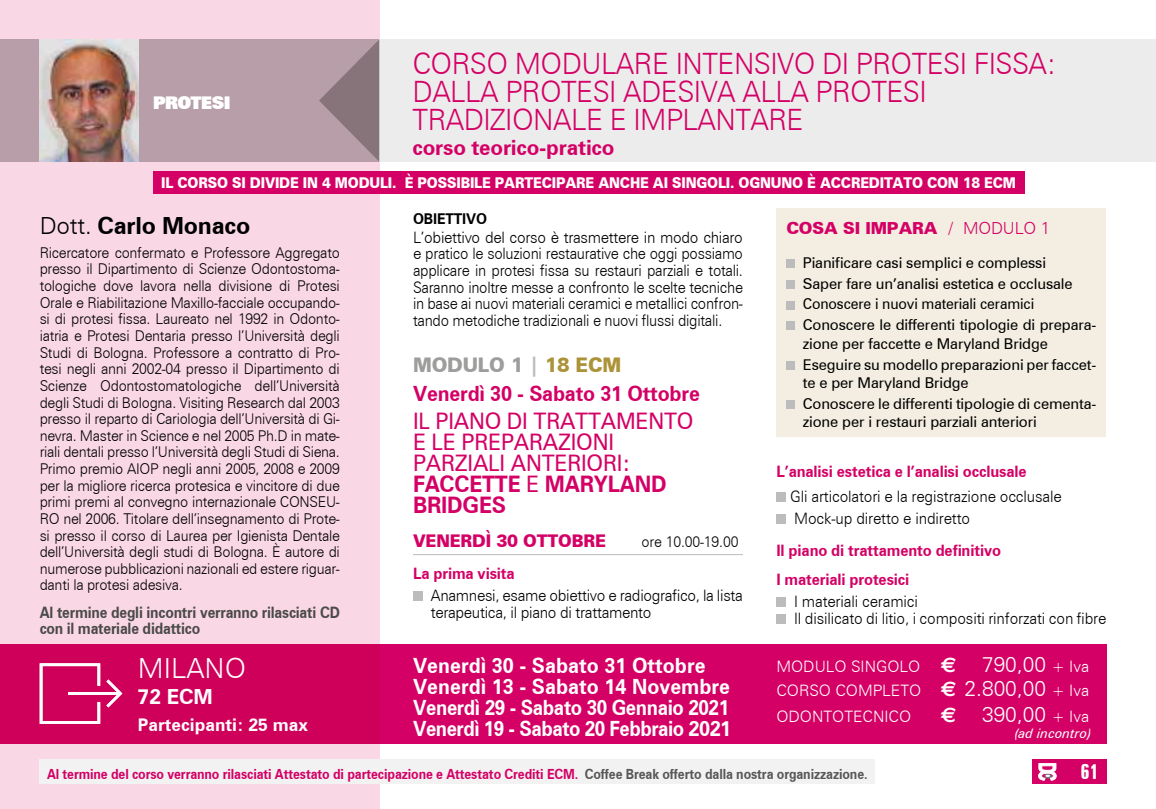
<style>
.page{position:relative;width:1156px;height:809px;background:#fff}
.page>*{position:absolute;margin:0;border:0;box-sizing:border-box;transform-origin:0 0}
.t1{font:300 29.4px/28px "Zurich BT";letter-spacing:-.02em;color:#d40065;scale:.96 1}
.t2{font:300 27.65px "Zurich BT";color:#fff}
.t3{font:700 23.62px "Zurich BT";letter-spacing:-.01em;color:#000}
.t4{font:22.75px/21px "Zurich BT";letter-spacing:-.01em;color:#d40065;scale:.95 1}
.t5{font:700 21px/21px "Zurich BT";letter-spacing:-.02em;color:#fff;scale:.95 1}
.t6{font:700 21px "Zurich BT";letter-spacing:-.01em;color:#d40065;scale:.95 1}
.t7{font:700 21px "Zurich BT";letter-spacing:-.01em;color:#d40065}
.t8{font:300 21px "Zurich BT";color:#fff}
.t9{font:700 extra-condensed 21px "Zurich BT";color:#fff}
.t10{font:700 20.82px "Zurich BT";color:#fff}
.t11{font:900 20.12px "Zurich BT";letter-spacing:-.01em;color:#9d9d9c;scale:.95 1}
.t12{font:700 17.5px "Zurich BT";color:#fff}
.t13{font:900 17.5px "Zurich BT";letter-spacing:-.01em;color:#d40065;scale:.95 1}
.t14{font:900 17.5px "Zurich BT";letter-spacing:-.05em;color:#fff}
.t15{font:900 16.62px "Zurich BT";letter-spacing:-.01em;color:#d40065}
.t16{font:300 15.75px/16.6px "Zurich BT";letter-spacing:-.01em;color:#000;scale:.95 1}
.t17{font:700 15.75px/28.5px "Zurich BT";letter-spacing:-.01em;color:#d40065;scale:.95 1}
.t18{font:700 15.75px/15.8px "Zurich BT";letter-spacing:-.015em;color:#4a4a49;scale:.9 1}
.t19{font:300 15.75px/24.5px "Zurich BT";color:#fff}
.t20{font:300 14.88px/16.6px "Zurich BT";letter-spacing:-.02em;color:#000;text-align:justify;scale:.95 1}
.t21{font:14.88px/20.8px "Zurich BT";letter-spacing:-.01em;color:#000}
.t22{font:900 14.88px "Zurich BT";letter-spacing:-.015em;color:#fff;scale:.9 1}
.t23{font:700 14.88px "Zurich BT";letter-spacing:-.01em;color:#000;scale:.95 1}
.t24{font:700 14px "Zurich BT";letter-spacing:-.01em;color:#d40065;scale:.9 1}
.t25{font:italic 13.12px "Zurich BT";color:#fff}
.s1{font-weight:300}
.s2{color:#bcbcbc}
.s3{color:#ac9238}
.s4{font-weight:700}
.s5{font-family:"Euro Sans";font-weight:700;font-size:21px}
.s6{font-size:21px}
.s7{font-family:"Euro Sans";font-weight:700}
.s8{font-size:15.75px}
.s9{color:#575756}
</style>
<div class="page">
<div style="left:0;top:0;width:379px;height:809px;background:#fad7e5"></div>
<div style="left:0;top:39px;width:379px;height:123px;background:#b89ea8"></div>
<hr style="left:0;top:39px;width:1px;height:123px;background:#ececec">
<div style="left:379px;top:39px;width:777px;height:123px;background:#ececec"></div>
<svg style="left:319px;top:40px;width:60px;height:121px"></svg>
<div style="left:1032px;top:759px;width:74px;height:25px;background:#d40065"></div>
<svg style="left:1038px;top:763px;width:18px;height:17px"></svg>
<div style="left:40px;top:759px;width:835px;height:25px;background:#f2f2f2"></div>
<div style="left:0;top:644px;width:1106px;height:100px;background:#d40065"></div>
<img style="left:40px;top:39px;width:99px;height:123px">
<hr style="left:413px;top:554px;width:330px;height:1px;background:#bcbcbc">
<div style="left:413px;top:591px;width:10px;height:9px;background:#bcbcbc"></div>
<div style="left:776px;top:492px;width:10px;height:10px;background:#bcbcbc"></div>
<div style="left:776px;top:514px;width:10px;height:10px;background:#bcbcbc"></div>
<div style="left:776px;top:597px;width:10px;height:9px;background:#bcbcbc"></div>
<div style="left:776px;top:614px;width:10px;height:10px;background:#bcbcbc"></div>
<div style="left:154px;top:171px;width:871px;height:22px;background:#d40065"></div>
<svg style="left:106px;top:679px;width:16px;height:28px"></svg>
<hr style="left:68px;top:692px;width:51px;height:3px;background:#fff">
<svg style="left:40px;top:663px;width:60px;height:60px"></svg>
<div style="left:776px;top:208px;width:330px;height:229px;background:#f3eee1"></div>
<div style="left:786px;top:259px;width:9px;height:9px;background:#bcbcbc"></div>
<div style="left:786px;top:280px;width:9px;height:8px;background:#bcbcbc"></div>
<div style="left:786px;top:301px;width:9px;height:8px;background:#bcbcbc"></div>
<div style="left:786px;top:321px;width:9px;height:9px;background:#bcbcbc"></div>
<div style="left:786px;top:361px;width:9px;height:8px;background:#bcbcbc"></div>
<div style="left:786px;top:400px;width:9px;height:9px;background:#bcbcbc"></div>
<p class="t14" style="left:153px;top:92px;width:80px">PROTESI</p>
<h1 class="t1" style="left:413px;top:50px;width:672px">CORSO MODULARE INTENSIVO DI PROTESI FISSA:<br>DALLA PROTESI ADESIVA ALLA PROTESI<br>TRADIZIONALE E IMPLANTARE</h1>
<h3 class="t7" style="left:413px;top:134px;width:203px">corso teorico-pratico</h3>
<p class="t22" style="left:161px;top:173px;width:951px">IL CORSO SI DIVIDE IN 4 MODULI. È POSSIBILE PARTECIPARE ANCHE AI SINGOLI. OGNUNO È ACCREDITATO CON 18 ECM</p>
<h3 class="t3" style="left:40px;top:211px;width:212px"><span class="s1">Dott.</span> Carlo Monaco</h3>
<p class="t20" style="left:40px;top:244px;width:317px">Ricercatore confermato e Professore Aggregato presso il Dipartimento di Scienze Odontostoma&shy;tologiche dove lavora nella divisione di Protesi Orale e Riabilitazione Maxillo-facciale occupando&shy;si di protesi fissa. Laureato nel 1992 in Odonto&shy;iatria e Protesi Dentaria presso l’Università degli Studi di Bologna. Professore a contratto di Pro&shy;tesi negli anni 2002-04 presso il Dipartimento di Scienze Odontostomatologiche dell’Università degli Studi di Bologna. Visiting Research dal 2003 presso il reparto di Cariologia dell’Università di Gi&shy;nevra. Master in Science e nel 2005 Ph.D in mate&shy;riali dentali presso l’Università degli Studi di Siena.<br>Primo premio AIOP negli anni 2005, 2008 e 2009 per la migliore ricerca protesica e vincitore di due primi premi al convegno internazionale CONSEU-RO nel 2006. Titolare dell’insegnamento di Prote&shy;si presso il corso di Laurea per Igienista Dentale dell’Università degli studi di Bologna. È autore di numerose pubblicazioni nazionali ed estere riguar&shy;danti la protesi adesiva.</p>
<p class="t18" style="left:40px;top:604px;width:335px">Al termine degli incontri verranno rilasciati CD con il materiale didattico</p>
<h2 class="t2" style="left:138px;top:651px;width:110px">MILANO</h2>
<h3 class="t10" style="left:138px;top:684px;width:77px">72 ECM</h3>
<p class="t12" style="left:138px;top:713px;width:172px">Partecipanti: 25 max</p>
<p class="t23" style="left:413px;top:209px;width:79px">OBIETTIVO</p>
<p class="t16" style="left:413px;top:229px;width:349px;text-align:justify">L’obiettivo del corso è trasmettere in modo chiaro e pratico le soluzioni restaurative che oggi possiamo applicare in protesi fissa su restauri parziali e totali.<br>Saranno inoltre messe a confronto le scelte tecniche in base ai nuovi materiali ceramici e metallici confron&shy;tando metodiche tradizionali e nuovi flussi digitali.</p>
<h3 class="t11" style="left:413px;top:352px;width:221px">MODULO 1 <span class="s2">|</span> <span class="s3">18 ECM</span></h3>
<h3 class="t6" style="left:413px;top:381px;width:303px">Venerdì 30 - Sabato 31 Ottobre</h3>
<h3 class="t4" style="left:413px;top:410px;width:297px">IL PIANO DI TRATTAMENTO<br>E LE PREPARAZIONI<br>PARZIALI ANTERIORI:<br><span class="s4">FACCETTE</span> E <span class="s4">MARYLAND<br>BRIDGES</span></h3>
<p class="t13" style="left:413px;top:530px;width:205px">VENERDÌ 30 OTTOBRE</p>
<p class="t20" style="left:642px;top:533px;width:103px">ore 10.00-19.00</p>
<p class="t17" style="left:413px;top:558px;width:109px">La prima visita</p>
<p class="t16" style="left:431px;top:586px;width:330px;line-height:17.2px">Anamnesi, esame obiettivo e radiografico, la lista terapeutica, il piano di trattamento</p>
<p class="t15" style="left:786px;top:218px;width:265px">COSA SI IMPARA <span class="s1">/ MODULO 1</span></p>
<p class="t21" style="left:803px;top:252px;width:295px">Pianificare casi semplici e complessi<br>Saper fare un’analisi estetica e occlusale Conoscere i nuovi materiali ceramici Conoscere le differenti tipologie di prepara-</p>
<p class="t21" style="left:803px;top:333px;width:295px">zione per faccette e Maryland Bridge<br>Eseguire su modello preparazioni per faccet-</p>
<p class="t21" style="left:803px;top:372px;width:295px">te e per Maryland Bridge<br>Conoscere le differenti tipologie di cementa-</p>
<p class="t21" style="left:803px;top:411px;width:235px">zione per i restauri parziali anteriori</p>
<p class="t17" style="left:776px;top:457px;width:265px">L’analisi estetica e l’analisi occlusale</p>
<p class="t16" style="left:790px;top:485px;width:287px;line-height:22.1px">Gli articolatori e la registrazione occlusale<br>Mock-up diretto e indiretto</p>
<p class="t17" style="left:776px;top:536px;width:238px">Il piano di trattamento definitivo<br>I materiali protesici</p>
<p class="t16" style="left:794px;top:592px;width:330px;line-height:17.2px">I materiali ceramici<br>Il disilicato di litio, i compositi rinforzati con fibre</p>
<h3 class="t5" style="left:413px;top:654px;width:336px">Venerdì 30 - Sabato 31 Ottobre<br>Venerdì 13 - Sabato 14 Novembre<br>Venerdì 29 - Sabato 30 Gennaio 2021<br>Venerdì 19 - Sabato 20 Febbraio 2021</h3>
<p class="t19" style="left:776px;top:653px;width:314px">MODULO SINGOLO <span class="s5">€</span> <span class="s6">790,00</span> + Iva<br>CORSO COMPLETO <span class="s5">€</span> <span class="s6">2.800,00</span> + Iva</p>
<p class="t19" style="left:776px;top:704px;width:136px">ODONTOTECNICO</p>
<h3 class="t8" style="left:941px;top:702px;width:150px"><span class="s7">€</span> 390,00 <span class="s8">+ Iva</span></h3>
<p class="t25" style="left:1014px;top:725px;width:79px">(ad incontro)</p>
<p class="t24" style="left:47px;top:765px;width:913px">Al termine del corso verranno rilasciati Attestato di partecipazione e Attestato Crediti ECM. <span class="s9">Coffee Break offerto dalla nostra organizzazione.</span></p>
<h3 class="t9" style="left:1080px;top:760px;width:20px">61</h3>
</div>
